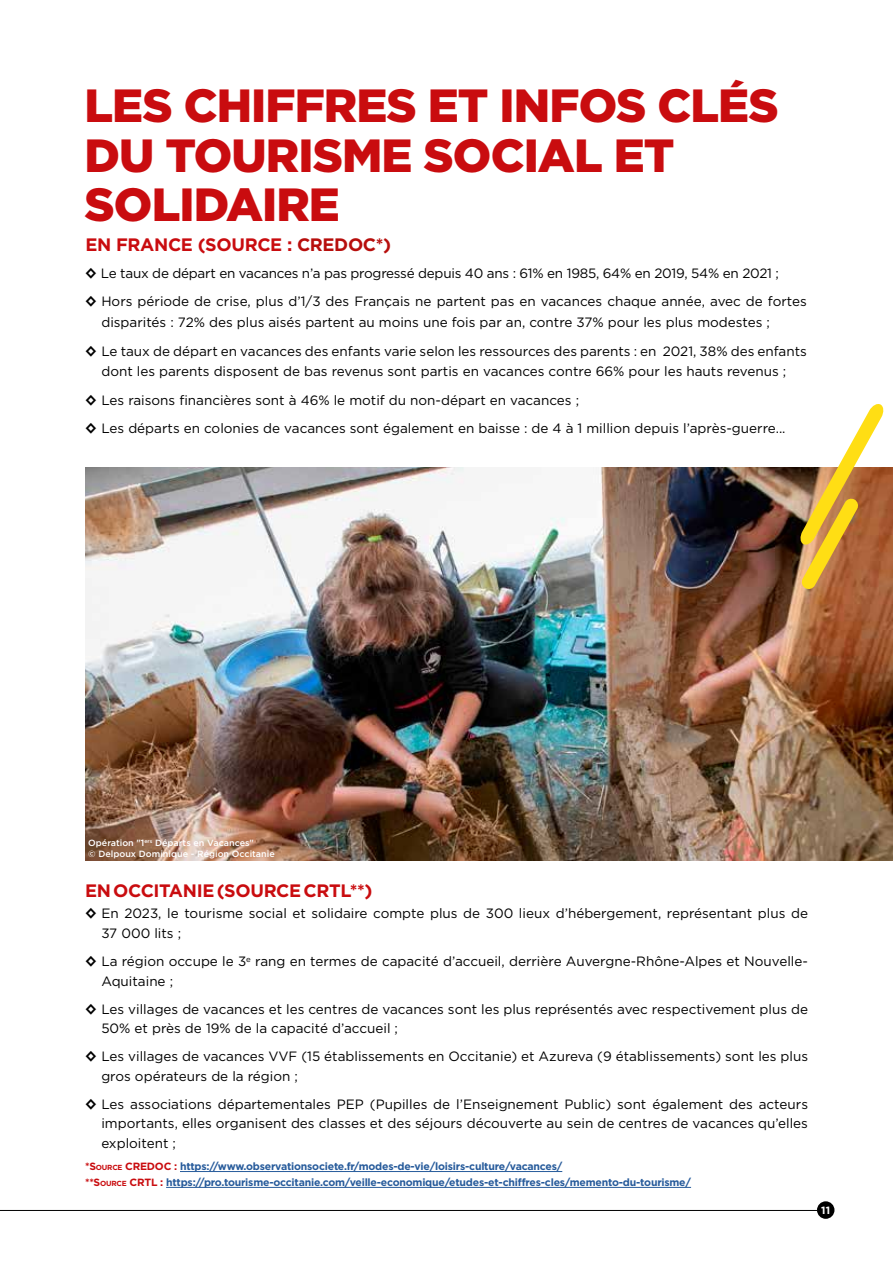
<style>
.page{position:relative;width:893px;height:1263px;background:#fff}
.page>*{position:absolute;margin:0;border:0;box-sizing:border-box;transform-origin:0 0}
.t1{font:900 46.5px/49.5px "Gotham";letter-spacing:-.02em;color:#c90c0f}
.t2{font:700 18px "Gotham";letter-spacing:-.02em;color:#c90c0f}
.t3{font:13.5px/19.5px "Gotham";color:#000}
.t4{font:700 10.5px "Gotham";letter-spacing:-.02em;color:#275b9b}
.t5{font:700 10.5px "Gotham";color:#c90c0f}
.t6{font:700 10.5px "Gotham";color:#fff}
.t7{font:500 9px/10.8px "Gotham";color:#fff}
.s1{color:#b70e0c}
.s2{font-family:"Verdana";font-weight:700}
.s3{font-size:7.35px}
.s4{color:#c90c0f}
.s5{font-size:7.35px;color:#c90c0f}
</style>
<div class="page">
<hr style="left:166px;top:1187px;width:525px;height:1px;background:#275b9b">
<img style="left:85px;top:468px;width:808px;height:392px">
<svg style="left:799px;top:404px;width:85px;height:186px"></svg>
<hr style="left:180px;top:1171px;width:382px;height:1px;background:#275b9b">
<div style="left:817px;top:1201px;width:17px;height:18px;background:#000;border-radius:50%"></div>
<hr style="left:0;top:1210px;width:817px;height:1px;background:#000">
<h1 class="t1" style="left:85px;top:81px;width:696px">LES CHIFFRES ET INFOS CLÉS<br>DU TOURISME SOCIAL ET<br>SOLIDAIRE</h1>
<h2 class="t2" style="left:86px;top:233px;width:307px">EN FRANCE (SOURCE : <span class="s1">CREDOC*)</span></h2>
<p class="t3" style="left:85px;top:258px;width:723px;line-height:28.8px"><span class="s2">◊</span> Le taux de départ en vacances n’a pas progressé depuis 40 ans : 61% en 1985, 64% en 2019, 54% en 2021 ;<br><span class="s2">◊</span> Hors période de crise, plus d’1/3 des Français ne partent pas en vacances chaque année, avec de fortes</p>
<p class="t3" style="left:85px;top:307px;width:723px;line-height:28.8px;text-indent:16px">disparités : 72% des plus aisés partent au moins une fois par an, contre 37% pour les plus modestes ;<br><span class="s2">◊</span> Le taux de départ en vacances des enfants varie selon les ressources des parents : en 2021, 38% des enfants</p>
<p class="t3" style="left:85px;top:356px;width:703px;line-height:28.8px;text-indent:16px">dont les parents disposent de bas revenus sont partis en vacances contre 66% pour les hauts revenus ; <span class="s2">◊</span> Les raisons financières sont à 46% le motif du non-départ en vacances ;<br><span class="s2">◊</span> Les départs en colonies de vacances sont également en baisse : de 4 à 1 million depuis l’après-guerre...</p>
<p class="t7" style="left:88px;top:837px;width:188px">Opération "1<sup>ers</sup> Départs en Vacances"<br>© Delpoux Dominique - Région Occitanie</p>
<h2 class="t2" style="left:85px;top:878px;width:289px">EN OCCITANIE (SOURCE CRTL**)</h2>
<p class="t3" style="left:101px;top:904px;width:708px;text-indent:-16px"><span class="s2">◊</span> En 2023, le tourisme social et solidaire compte plus de 300 lieux d’hébergement, représentant plus de<br>37 000 lits ;</p>
<p class="t3" style="left:101px;top:951px;width:708px;text-indent:-16px"><span class="s2">◊</span> La région occupe le 3<sup>e</sup> rang en termes de capacité d’accueil, derrière Auvergne-Rhône-Alpes et Nouvelle-<br>Aquitaine ;</p>
<p class="t3" style="left:101px;top:999px;width:708px;text-indent:-16px"><span class="s2">◊</span> Les villages de vacances et les centres de vacances sont les plus représentés avec respectivement plus de<br>50% et près de 19% de la capacité d’accueil ;</p>
<p class="t3" style="left:101px;top:1046px;width:708px;text-indent:-16px"><span class="s2">◊</span> Les villages de vacances VVF (15 établissements en Occitanie) et Azureva (9 établissements) sont les plus gros opérateurs de la région ;</p>
<p class="t3" style="left:101px;top:1094px;width:708px;text-align:justify;text-indent:-16px"><span class="s2">◊</span> Les associations départementales PEP (Pupilles de l’Enseignement Public) sont également des acteurs importants, elles organisent des classes et des séjours découverte au sein de centres de vacances qu’elles exploitent ;</p>
<p class="t5" style="left:85px;top:1160px;width:49px">*S<span class="s3">OURCE</span> CRE</p>
<p class="t4" style="left:147px;top:1160px;width:417px"><span class="s4">DOC :</span> https://www.observationsociete.fr/modes-de-vie/loisirs-culture/vacances/</p>
<p class="t4" style="left:85px;top:1176px;width:607px"><span class="s4">**S</span><span class="s5">OURCE</span> <span class="s4">CRTL :</span> https://pro.tourisme-occitanie.com/veille-economique/etudes-et-chiffres-cles/memento-du-tourisme/</p>
<p class="t6" style="left:821px;top:1203px;width:10px">11</p>
</div>
